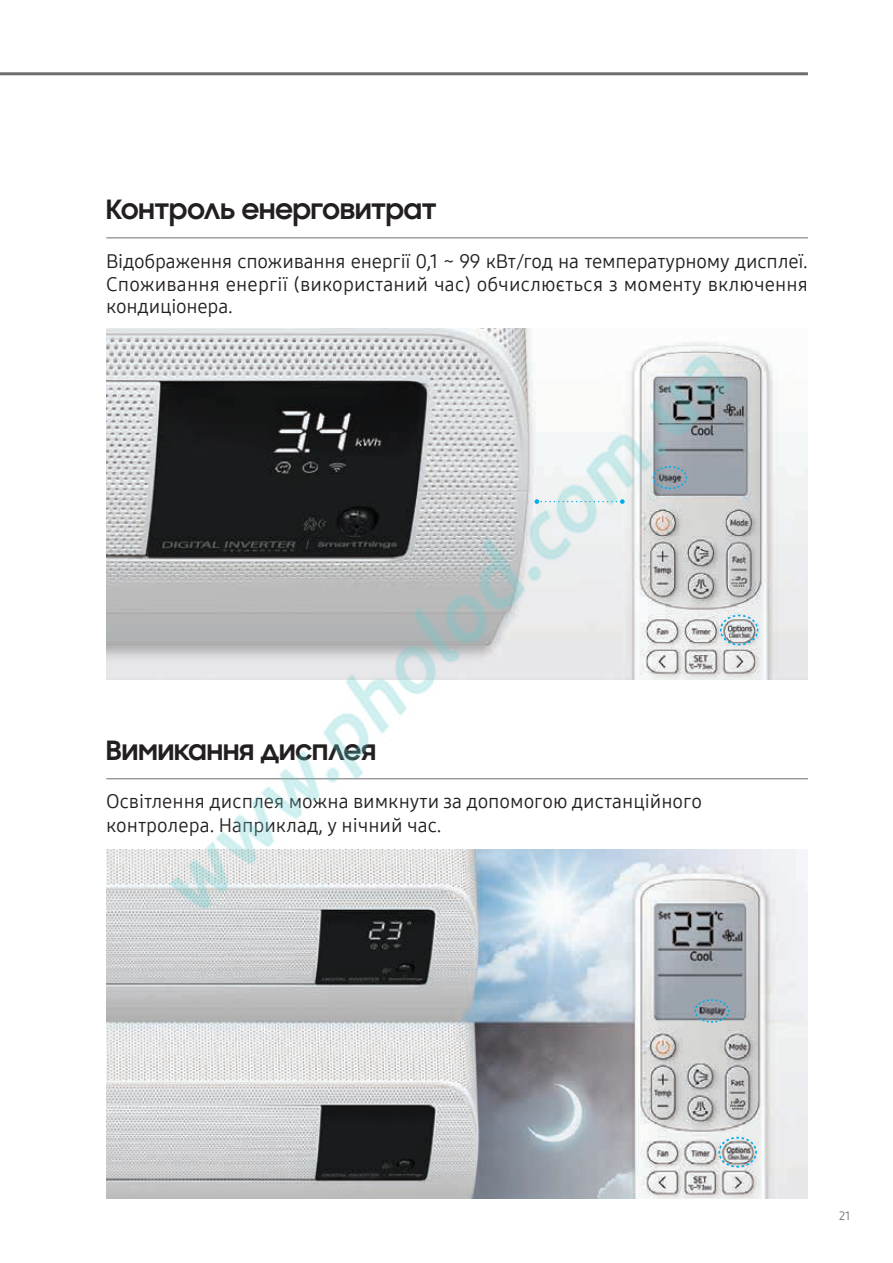
<style>
.page{position:relative;width:893px;height:1263px;background:#fff}
.page>*{position:absolute;margin:0;border:0;box-sizing:border-box;transform-origin:0 0}
.t1{font:700 27px "Samsung Sharp Sans";color:#231f20}
.t2{font:19.5px/22.5px "Samsung One 400";color:#231f20}
.t3{font:12px "Samsung One 400";color:#6c6d70}
</style>
<div class="page">
<hr style="left:0;top:72px;width:808px;height:3px;background:#6c6d70">
<hr style="left:106px;top:778px;width:702px;height:1px;background:#6c6d70">
<img style="left:106px;top:850px;width:702px;height:348px">
<svg style="left:717px;top:1136px;width:41px;height:32px"></svg>
<hr style="left:106px;top:238px;width:702px;height:1px;background:#6c6d70">
<img style="left:106px;top:329px;width:702px;height:350px">
<svg style="left:751px;top:614px;width:8px;height:32px"></svg>
<img style="left:142px;top:237px;width:609px;height:799px">
<h1 class="t1" style="left:106px;top:189px;width:332px">Контроль енерговитрат</h1>
<p class="t2" style="left:106px;top:250px;width:703px;text-align:justify">Відображення споживання енергії 0,1 ~ 99 кВт/год на температурному дисплеї.<br>Споживання енергії (використаний час) обчислюється з моменту включення кондиціонера.</p>
<h1 class="t1" style="left:106px;top:730px;width:271px">Вимикання дисплея</h1>
<p class="t2" style="left:106px;top:790px;width:597px;line-height:23.4px">Освітлення дисплея можна вимкнути за допомогою дистанційного контролера. Наприклад, у нічний час.</p>
<p class="t3" style="left:839px;top:1208px;width:13px">21</p>
</div>
